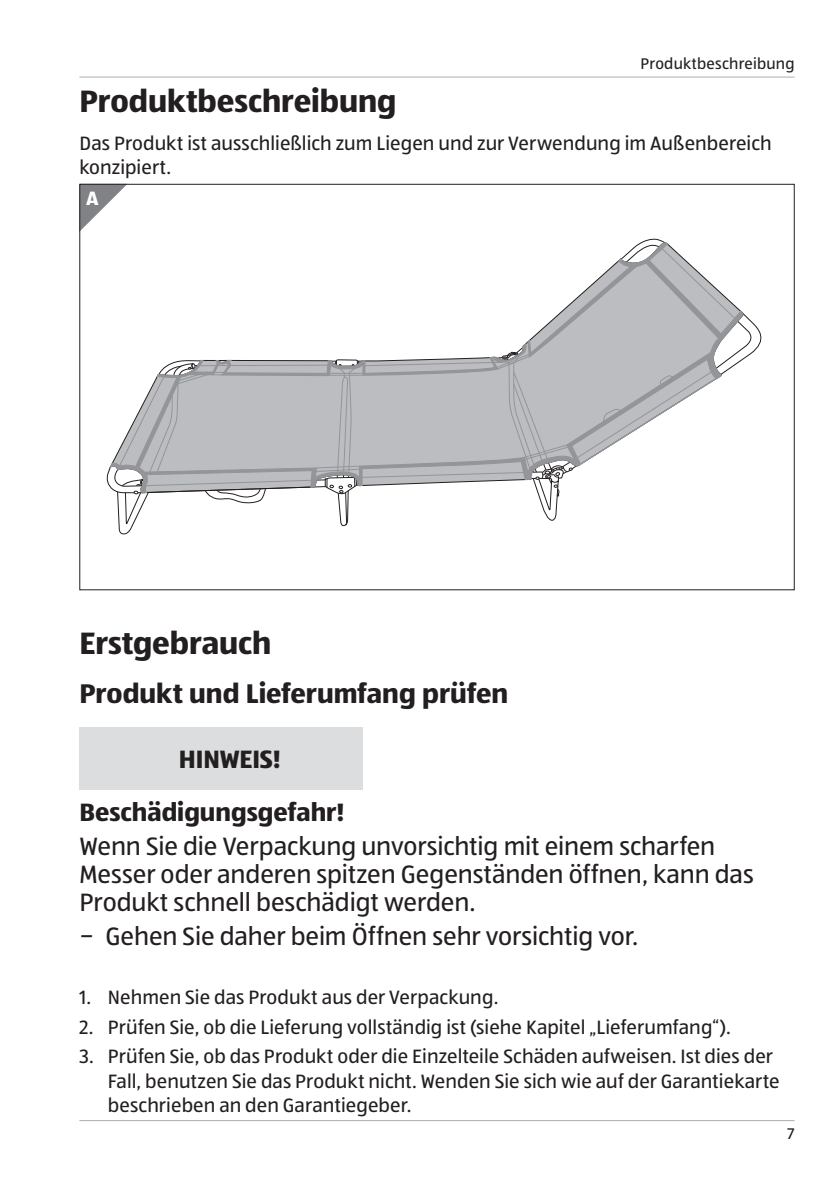
<style>
.page{position:relative;width:840px;height:1191px;background:#fff}
.page>*{position:absolute;margin:0;border:0;box-sizing:border-box;transform-origin:0 0}
.t1{font:700 32px "ALDISUEDOT";color:#231f20}
.t2{font:700 28px "ALDISUEDOT";color:#231f20}
.consequences{font:26px/28px "ALDISUEDOT";letter-spacing:-.005em;color:#231f20}
.type_of_danger{font:700 26px "ALDISUEDOT";color:#231f20}
.A5_i_SI_-_Signalwort{font:700 26px "ALDISUEDOT";letter-spacing:-.005em;color:#231f20}
.plain{font:20px/24px "ALDISUEDOT";letter-spacing:.005em;color:#231f20}
.Fließtext_Plaintext{font:700 20px "ALDISUEDOT";color:#fff}
.t3{font:16px "ALDISUEDOT";letter-spacing:.015em;color:#231f20}
</style>
<div class="page">
<hr style="left:79px;top:77px;width:715px;height:1px;background:#adaeb2">
<hr style="left:79px;top:1120px;width:715px;height:1px;background:#adaeb2">
<svg style="left:81px;top:186px;width:44px;height:44px"></svg>
<svg style="left:106px;top:238px;width:656px;height:297px"></svg>
<div style="left:79px;top:727px;width:284px;height:63px;background:#dcdddf"></div>
<p class="t3" style="left:640px;top:53px;width:155px">Produktbeschreibung</p>
<p class="t1" style="left:79px;top:80px;width:318px">Produktbeschreibung</p>
<p class="plain" style="left:79px;top:131px;width:693px">Das Produkt ist ausschließlich zum Liegen und zur Verwendung im Außenbereich konzipiert.</p>
<p class="Fließtext_Plaintext" style="left:86px;top:184px;width:14px">A</p>
<p class="t1" style="left:79px;top:621px;width:193px">Erstgebrauch</p>
<p class="t2" style="left:79px;top:674px;width:430px">Produkt und Lieferumfang prüfen</p>
<p class="A5_i_SI_-_Signalwort" style="left:179px;top:742px;width:103px">HINWEIS!</p>
<p class="type_of_danger" style="left:79px;top:795px;width:266px">Beschädigungsgefahr!</p>
<p class="consequences" style="left:79px;top:831px;width:675px">Wenn Sie die Verpackung unvorsichtig mit einem scharfen<br>Messer oder anderen spitzen Gegenständen öffnen, kann das<br>Produkt schnell beschädigt werden.</p>
<p class="consequences" style="left:79px;top:921px;width:560px">− Gehen Sie daher beim Öffnen sehr vorsichtig vor.</p>
<p class="plain" style="left:79px;top:984px;width:420px">1. Nehmen Sie das Produkt aus der Verpackung.</p>
<p class="plain" style="left:79px;top:1014px;width:652px">2. Prüfen Sie, ob die Lieferung vollständig ist (siehe Kapitel „Lieferumfang“).</p>
<p class="plain" style="left:108px;top:1044px;width:673px;text-indent:-28px">3. Prüfen Sie, ob das Produkt oder die Einzelteile Schäden aufweisen. Ist dies der<br>Fall, benutzen Sie das Produkt nicht. Wenden Sie sich wie auf der Garantiekarte beschrieben an den Garantiegeber.</p>
<p class="t3" style="left:787px;top:1123px;width:8px">7</p>
</div>
